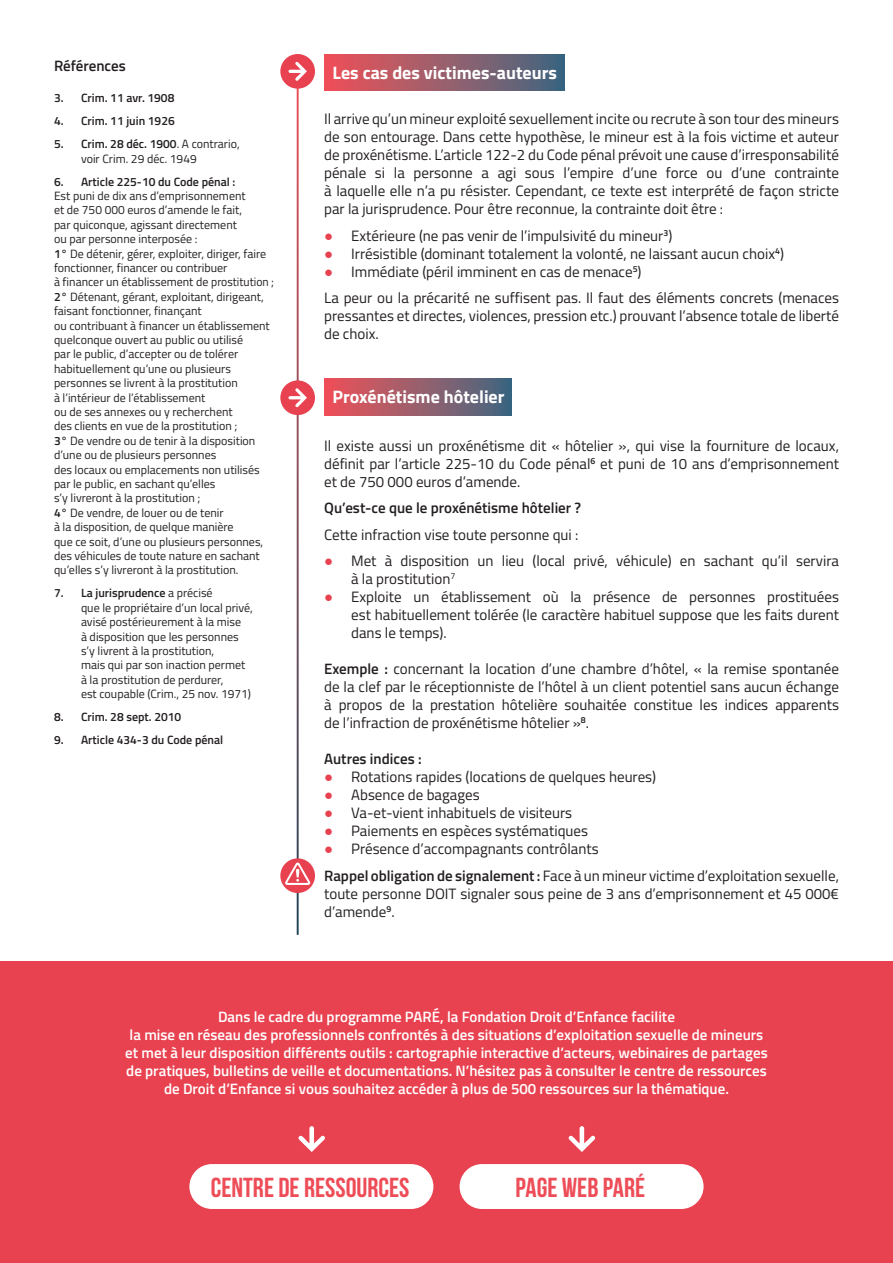
<style>
.page{position:relative;width:893px;height:1263px;background:#fff}
.page>*{position:absolute;margin:0;border:0;box-sizing:border-box;transform-origin:0 0}
.t1{font:700 27.45px "Bebas Neue";color:#ee4d58}
.titre{font:700 18px "Titillium Web";color:#fff}
.texte_standard{font:15px/18px "Titillium Web";color:#231f20;text-align:justify}
.texte_standard-2{font:600 15px/18px "Titillium Web";color:#fff;text-align:center}
.texte_standard-3{font:600 15px "Titillium Web";color:#231f20}
.note_de_bas_de_page{font:12px/14.4px "Titillium Web";color:#231f20}
.t2{font:600 12px "Titillium Web";color:#231f20}
.s1{font-weight:600}
.s2{font-family:"Arial";color:#e84250}
</style>
<div class="page">
<div style="left:324px;top:54px;width:240px;height:37px;background:linear-gradient(to right,#f25358,#406880)"></div>
<div style="left:324px;top:378px;width:188px;height:37px;background:linear-gradient(to right,#f25358,#3f6880)"></div>
<div style="left:280px;top:54px;width:35px;height:35px;background:#e84250;border-radius:50%"></div>
<svg style="left:288px;top:62px;width:19px;height:19px"></svg>
<div style="left:280px;top:380px;width:35px;height:35px;background:#e84250;border-radius:50%"></div>
<svg style="left:288px;top:388px;width:19px;height:20px"></svg>
<div style="left:280px;top:858px;width:35px;height:35px;background:#e84250;border-radius:50%"></div>
<svg style="left:285px;top:862px;width:26px;height:23px"></svg>
<div style="left:0;top:961px;width:893px;height:302px;background:#e84250"></div>
<div style="left:189px;top:1164px;width:244px;height:45px;background:#fff;border-radius:22px"></div>
<div style="left:460px;top:1164px;width:244px;height:45px;background:#fff;border-radius:22px"></div>
<svg style="left:298px;top:1126px;width:27px;height:26px"></svg>
<svg style="left:568px;top:1126px;width:28px;height:26px"></svg>
<p class="texte_standard-3" style="left:54px;top:54px;width:73px">Références</p>
<p class="t2" style="left:54px;top:89px;width:122px">3. Crim. 11 avr. 1908</p>
<p class="t2" style="left:54px;top:112px;width:122px">4. Crim. 11 juin 1926</p>
<p class="note_de_bas_de_page" style="left:81px;top:136px;width:160px;text-indent:-27px"><span class="s1">5. Crim. 28 déc. 1900</span>. A contrario, voir Crim. 29 déc. 1949</p>
<p class="t2" style="left:54px;top:172px;width:183px">6. Article 225-10 du Code pénal :</p>
<p class="note_de_bas_de_page" style="left:54px;top:188px;width:193px">Est puni de dix ans d’emprisonnement et de 750 000 euros d’amende le fait, par quiconque, agissant directement ou par personne interposée :</p>
<p class="note_de_bas_de_page" style="left:54px;top:246px;width:222px"><span class="s1">1°</span> De détenir, gérer, exploiter, diriger, faire fonctionner, financer ou contribuer<br>à financer un établissement de prostitution ;</p>
<p class="note_de_bas_de_page" style="left:54px;top:289px;width:217px"><span class="s1">2°</span> Détenant, gérant, exploitant, dirigeant, faisant fonctionner, finançant<br>ou contribuant à financer un établissement quelconque ouvert au public ou utilisé<br>par le public, d’accepter ou de tolérer habituellement qu’une ou plusieurs personnes se livrent à la prostitution<br>à l’intérieur de l’établissement<br>ou de ses annexes ou y recherchent<br>des clients en vue de la prostitution ;</p>
<p class="note_de_bas_de_page" style="left:54px;top:433px;width:207px"><span class="s1">3°</span> De vendre ou de tenir à la disposition d’une ou de plusieurs personnes<br>des locaux ou emplacements non utilisés par le public, en sachant qu’elles<br>s’y livreront à la prostitution ;</p>
<p class="note_de_bas_de_page" style="left:54px;top:505px;width:211px"><span class="s1">4°</span> De vendre, de louer ou de tenir<br>à la disposition, de quelque manière<br>que ce soit, d’une ou plusieurs personnes, des véhicules de toute nature en sachant qu’elles s’y livreront à la prostitution.</p>
<p class="note_de_bas_de_page" style="left:81px;top:585px;width:173px;text-indent:-27px"><span class="s1">7. La jurisprudence</span> a précisé<br>que le propriétaire d’un local privé, avisé postérieurement à la mise<br>à disposition que les personnes s’y livrent à la prostitution,<br>mais qui par son inaction permet à la prostitution de perdurer,<br>est coupable (Crim., 25 nov. 1971)</p>
<p class="t2" style="left:54px;top:708px;width:129px">8. Crim. 28 sept. 2010</p>
<p class="t2" style="left:54px;top:731px;width:171px">9. Article 434-3 du Code pénal</p>
<p class="titre" style="left:333px;top:59px;width:226px">Les cas des victimes-auteurs</p>
<p class="texte_standard" style="left:324px;top:109px;width:516px">Il arrive qu’un mineur exploité sexuellement incite ou recrute à son tour des mineurs de son entourage. Dans cette hypothèse, le mineur est à la fois victime et auteur de proxénétisme. L’article 122-2 du Code pénal prévoit une cause d’irresponsabilité pénale si la personne a agi sous l’empire d’une force ou d’une contrainte à laquelle elle n’a pu résister. Cependant, ce texte est interprété de façon stricte par la jurisprudence. Pour être reconnue, la contrainte doit être :</p>
<p class="texte_standard" style="left:324px;top:226px;width:350px"><span class="s2">●</span> Extérieure (ne pas venir de l’impulsivité du mineur<sup>3</sup>)</p>
<p class="texte_standard" style="left:324px;top:244px;width:461px"><span class="s2">●</span> Irrésistible (dominant totalement la volonté, ne laissant aucun choix<sup>4</sup>)</p>
<p class="texte_standard" style="left:324px;top:262px;width:319px"><span class="s2">●</span> Immédiate (péril imminent en cas de menace<sup>5</sup>)</p>
<p class="texte_standard" style="left:324px;top:288px;width:516px">La peur ou la précarité ne suffisent pas. Il faut des éléments concrets (menaces pressantes et directes, violences, pression etc.) prouvant l’absence totale de liberté de choix.</p>
<p class="titre" style="left:333px;top:383px;width:173px">Proxénétisme hôtelier</p>
<p class="texte_standard" style="left:324px;top:436px;width:516px">Il existe aussi un proxénétisme dit « hôtelier », qui vise la fourniture de locaux, définit par l’article 225-10 du Code pénal<sup>6</sup> et puni de 10 ans d’emprisonnement et de 750 000 euros d’amende.</p>
<p class="texte_standard-3" style="left:324px;top:497px;width:259px">Qu’est-ce que le proxénétisme hôtelier ?</p>
<p class="texte_standard" style="left:324px;top:525px;width:256px">Cette infraction vise toute personne qui :</p>
<p class="texte_standard" style="left:351px;top:551px;width:489px;text-indent:-27px"><span class="s2">●</span> Met à disposition un lieu (local privé, véhicule) en sachant qu’il servira à la prostitution<sup>7</sup></p>
<p class="texte_standard" style="left:351px;top:587px;width:489px;text-indent:-27px"><span class="s2">●</span> Exploite un établissement où la présence de personnes prostituées est habituellement tolérée (le caractère habituel suppose que les faits durent dans le temps).</p>
<p class="texte_standard" style="left:324px;top:659px;width:516px"><span class="s1">Exemple :</span> concernant la location d’une chambre d’hôtel, « la remise spontanée de la clef par le réceptionniste de l’hôtel à un client potentiel sans aucun échange à propos de la prestation hôtelière souhaitée constitue les indices apparents de l’infraction de proxénétisme hôtelier »<sup>8</sup>.</p>
<p class="texte_standard-3" style="left:324px;top:748px;width:99px">Autres indices :</p>
<p class="texte_standard" style="left:324px;top:767px;width:333px"><span class="s2">●</span> Rotations rapides (locations de quelques heures)</p>
<p class="texte_standard" style="left:324px;top:785px;width:157px"><span class="s2">●</span> Absence de bagages</p>
<p class="texte_standard" style="left:324px;top:803px;width:250px"><span class="s2">●</span> Va-et-vient inhabituels de visiteurs</p>
<p class="texte_standard" style="left:324px;top:821px;width:265px"><span class="s2">●</span> Paiements en espèces systématiques</p>
<p class="texte_standard" style="left:324px;top:839px;width:276px"><span class="s2">●</span> Présence d’accompagnants contrôlants</p>
<p class="texte_standard" style="left:324px;top:866px;width:516px"><span class="s1">Rappel obligation de signalement :</span> Face à un mineur victime d’exploitation sexuelle, toute personne DOIT signaler sous peine de 3 ans d’emprisonnement et 45 000€ d’amende<sup>9</sup>.</p>
<p class="texte_standard-2" style="left:125px;top:1007px;width:644px">Dans le cadre du programme PARÉ, la Fondation Droit d’Enfance facilite<br>la mise en réseau des professionnels confrontés à des situations d’exploitation sexuelle de mineurs et met à leur disposition différents outils : cartographie interactive d’acteurs, webinaires de partages de pratiques, bulletins de veille et documentations. N’hésitez pas à consulter le centre de ressources de Droit d’Enfance si vous souhaitez accéder à plus de 500 ressources sur la thématique.</p>
<p class="t1" style="left:211px;top:1172px;width:200px">CENTRE DE RESSOURCES</p>
<p class="t1" style="left:515px;top:1172px;width:131px">PAGE WEB PARÉ</p>
</div>
